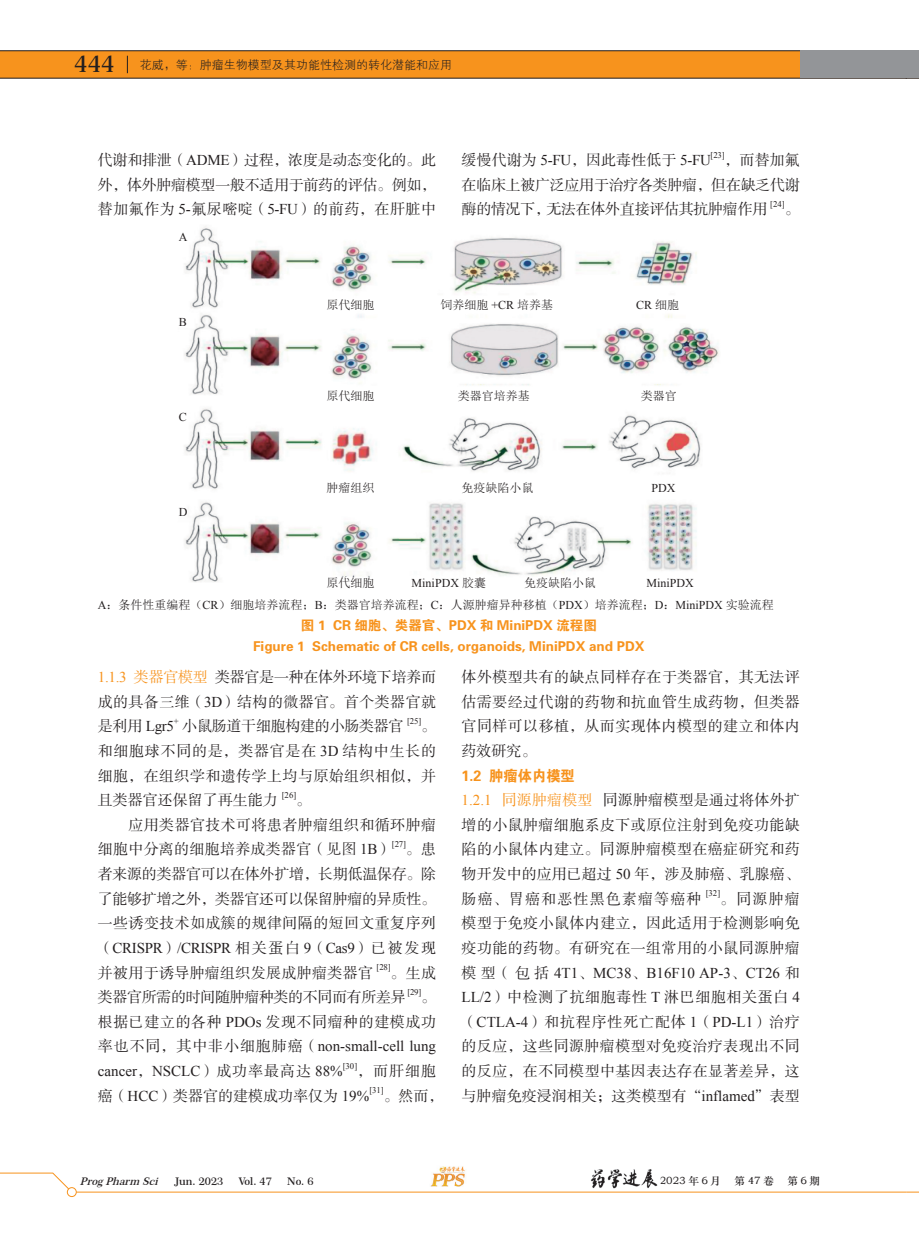
<style>
.page{position:relative;width:919px;height:1238px;background:#fff}
.page>*{position:absolute;margin:0;border:0;box-sizing:border-box;transform-origin:0 0}
.t1{font:600 23.1px "Century 751 BT";color:#231f20}
.t2{font:15px/24.6px "FZSSK GBK1 0";letter-spacing:.025em;color:#231f20;text-align:justify}
.t3{font:15px/24.6px "Times New Roman";color:#231f20}
.t4{font:15px/24.6px "FZSSK GBK1 0";letter-spacing:-.02em;color:#231f20}
.t5{font:15px "Times New Roman";letter-spacing:-.02em;color:#231f20}
.t6{font:15px/24.6px "FZSSK GBK1 0";color:#231f20}
.t7{font:15px/24.6px "FZSSK GBK1 0";letter-spacing:-.025em;color:#231f20}
.t8{font:15px "FZSSK GBK1 0";letter-spacing:.005em;color:#231f20}
.t9{font:15px "FZDHTK GBK1 0";color:#f7931d;scale:.95 1}
.t10{font:13.5px/21px "FZDHTK GBK1 0";color:#f7931d;text-align:center}
.t11{font:12px "Sim Sun";color:#231f20}
.t12{font:12px "Times New Roman";color:#231f20}
.t13{font:12px "FZXH1 K GBK1 0";color:#231f20}
.t14{font:600 10.5px "Century 751 BT";color:#231f20}
.t15{font:10.5px "ST Zhongsong";letter-spacing:.125em;color:#231f20}
.t16{font:italic 600 10.5px "Century 751 BT";color:#231f20}
.t17{font:8.7px "Times New Roman";letter-spacing:-.01em;color:#231f20}
.s1{font-family:"Times New Roman"}
.s2{font-family:"Sim Sun"}
.s3{font-family:"Times New Roman";color:#f7931d}
.s4{color:#f7931d}
.s5{font-family:"FZSSK GBK1 0"}
</style>
<div class="page">
<svg style="left:0;top:50px;width:918px;height:28px;background:#ec8e1f"></svg>
<div style="left:799px;top:51px;width:107px;height:27px;background:#939598"></div>
<div style="left:906px;top:51px;width:12px;height:27px;background:#939598"></div>
<svg style="left:906px;top:1191px;width:12px;height:1px"></svg>
<svg style="left:0;top:1172px;width:69px;height:20px"></svg>
<hr style="left:72px;top:1191px;width:834px;height:1px;background:#f7931d">
<div style="left:67px;top:1187px;width:9px;height:9px;background:#fff;border-radius:50%"></div>
<div style="left:67px;top:1187px;width:9px;height:9px;border:1px solid #f7931d;border-radius:50%"></div>
<img style="left:430px;top:1166px;width:35px;height:21px">
<img style="left:590px;top:1169px;width:68px;height:20px">
<img style="left:184px;top:226px;width:535px;height:356px">
<h1 class="t1" style="left:74px;top:50px;width:42px">444</h1>
<p class="t13" style="left:140px;top:58px;width:313px">花威，等：肿瘤生物模型及其功能性检测的转化潜能和应用</p>
<p class="t2" style="left:98px;top:148px;width:340px">代谢和排泄（<span class="s1">ADME</span>）过程，浓度是动态变化的。此外，体外肿瘤模型一般不适用于前药的评估。例如，替加氟作为 <span class="s1">5-</span>氟尿嘧啶（<span class="s1">5-FU</span>）的前药，在肝脏中</p>
<p class="t8" style="left:461px;top:152px;width:251px">缓慢代谢为 <span class="s1">5-FU</span>，因此毒性低于 <span class="s1">5-FU</span></p>
<p class="t17" style="left:710px;top:149px;width:16px">[23]</p>
<p class="t2" style="left:461px;top:148px;width:340px;text-indent:263px">，而替加氟在临床上被广泛应用于治疗各类肿瘤，但在缺乏代谢酶的情况下，无法在体外直接评估其抗肿瘤作用</p>
<p class="t17" style="left:770px;top:198px;width:16px">[24]</p>
<p class="t2" style="left:784px;top:198px;width:16px">。</p>
<p class="t12" style="left:179px;top:229px;width:10px">A</p>
<p class="t12" style="left:179px;top:313px;width:10px">B</p>
<p class="t12" style="left:179px;top:408px;width:10px">C</p>
<p class="t12" style="left:179px;top:504px;width:10px">D</p>
<p class="t11" style="left:326px;top:299px;width:49px">原代细胞</p>
<p class="t11" style="left:440px;top:299px;width:114px">饲养细胞 <span class="s1">+CR</span> 培养基</p>
<p class="t12" style="left:636px;top:297px;width:45px">CR <span class="s2">细胞</span></p>
<p class="t11" style="left:326px;top:389px;width:49px">原代细胞</p>
<p class="t11" style="left:458px;top:389px;width:73px">类器官培养基</p>
<p class="t11" style="left:641px;top:389px;width:37px">类器官</p>
<p class="t11" style="left:326px;top:482px;width:49px">肿瘤组织</p>
<p class="t11" style="left:461px;top:482px;width:73px">免疫缺陷小鼠</p>
<p class="t12" style="left:651px;top:480px;width:25px">PDX</p>
<p class="t11" style="left:326px;top:577px;width:49px">原代细胞</p>
<p class="t12" style="left:411px;top:575px;width:76px">MiniPDX <span class="s2">胶囊</span></p>
<p class="t12" style="left:646px;top:575px;width:49px">MiniPDX</p>
<p class="t11" style="left:524px;top:577px;width:73px">免疫缺陷小鼠</p>
<p class="t11" style="left:98px;top:598px;width:677px"><span class="s1">A</span>：条件性重编程（<span class="s1">CR</span>）细胞培养流程；<span class="s1">B</span>：类器官培养流程；<span class="s1">C</span>：人源肿瘤异种移植（<span class="s1">PDX</span>）培养流程；<span class="s1">D</span>：<span class="s1">MiniPDX</span> 实验流程</p>
<p class="t10" style="left:253px;top:615px;width:393px">图 1 CR 细胞、类器官、PDX 和 MiniPDX 流程图<br>Figure 1 Schematic of CR cells, organoids, MiniPDX and PDX</p>
<p class="t4" style="left:98px;top:665px;width:340px"><span class="s3">1.1.3</span> <span class="s4">类器官模型</span> 类器官是一种在体外环境下培养而成的具备三维（<span class="s1">3D</span>）结构的微器官。首个类器官就</p>
<p class="t3" style="left:98px;top:713px;width:78px"><span class="s5">是利用</span> Lgr5</p>
<p class="t17" style="left:174px;top:715px;width:6px">+</p>
<p class="t4" style="left:182px;top:714px;width:223px">小鼠肠道干细胞构建的小肠类器官</p>
<p class="t17" style="left:407px;top:715px;width:16px">[25]</p>
<p class="t2" style="left:98px;top:714px;width:340px;text-indent:323px">。和细胞球不同的是，类器官是在 <span class="s1">3D</span> 结构中生长的细胞，在组织学和遗传学上均与原始组织相似，并且类器官还保留了再生能力</p>
<p class="t17" style="left:282px;top:789px;width:16px">[26]</p>
<p class="t2" style="left:296px;top:788px;width:16px">。</p>
<p class="t2" style="left:128px;top:813px;width:309px">应用类器官技术可将患者肿瘤组织和循环肿瘤</p>
<p class="t2" style="left:98px;top:837px;width:296px">细胞中分离的细胞培养成类器官（见图 <span class="s1">1B</span>）</p>
<p class="t17" style="left:392px;top:838px;width:16px">[27]</p>
<p class="t2" style="left:98px;top:837px;width:340px;text-indent:308px">。患者来源的类器官可以在体外扩增，长期低温保存。除了能够扩增之外，类器官还可以保留肿瘤的异质性。一些诱变技术如成簇的规律间隔的短回文重复序列</p>
<p class="t5" style="left:98px;top:937px;width:340px"><span class="s5">（</span>CRISPR<span class="s5">）</span>/CRISPR <span class="s5">相关蛋白</span> 9<span class="s5">（</span>Cas9<span class="s5">）已被发现</span></p>
<p class="t2" style="left:98px;top:960px;width:276px">并被用于诱导肿瘤组织发展成肿瘤类器官</p>
<p class="t17" style="left:376px;top:961px;width:16px">[28]</p>
<p class="t7" style="left:98px;top:960px;width:340px;text-indent:292px">。生成类器官所需的时间随肿瘤种类的不同而有所差异</p>
<p class="t17" style="left:407px;top:986px;width:15px">[29]</p>
<p class="t2" style="left:98px;top:985px;width:340px;text-align:right">。<br>根据已建立的各种 <span class="s1">PDOs</span> 发现不同瘤种的建模成功</p>
<p class="t3" style="left:98px;top:1033px;width:340px"><span class="s5">率也不同，其中非小细胞肺癌（</span>non-small-cell lung cancer<span class="s5">，</span>NSCLC<span class="s5">）成功率最高达</span> 88%</p>
<p class="t17" style="left:342px;top:1059px;width:16px">[30]</p>
<p class="t6" style="left:98px;top:1059px;width:340px;text-indent:259px">，而肝细胞癌（<span class="s1">HCC</span>）类器官的建模成功率仅为 <span class="s1">19%</span></p>
<p class="t17" style="left:369px;top:1084px;width:16px">[31]</p>
<p class="t2" style="left:384px;top:1083px;width:61px">。然而，</p>
<p class="t2" style="left:461px;top:665px;width:340px">体外模型共有的缺点同样存在于类器官，其无法评估需要经过代谢的药物和抗血管生成药物，但类器官同样可以移植，从而实现体内模型的建立和体内药效研究。</p>
<p class="t9" style="left:461px;top:767px;width:121px">1.2 肿瘤体内模型</p>
<p class="t2" style="left:461px;top:788px;width:340px"><span class="s3">1.2.1</span> <span class="s4">同源肿瘤模型</span> 同源肿瘤模型是通过将体外扩增的小鼠肿瘤细胞系皮下或原位注射到免疫功能缺陷的小鼠体内建立。同源肿瘤模型在癌症研究和药物开发中的应用已超过 <span class="s1">50</span> 年，涉及肺癌、乳腺癌、肠癌、胃癌和恶性黑色素瘤等癌种</p>
<p class="t17" style="left:705px;top:887px;width:16px">[32]</p>
<p class="t2" style="left:461px;top:887px;width:340px;text-indent:258px">。同源肿瘤模型于免疫小鼠体内建立，因此适用于检测影响免疫功能的药物。有研究在一组常用的小鼠同源肿瘤</p>
<p class="t3" style="left:461px;top:959px;width:340px"><span class="s5">模型（包括</span> 4T1<span class="s5">、</span>MC38<span class="s5">、</span>B16F10 AP-3<span class="s5">、</span>CT26 <span class="s5">和</span></p>
<p class="t2" style="left:461px;top:985px;width:340px"><span class="s1">LL/2</span>）中检测了抗细胞毒性 <span class="s1">T</span> 淋巴细胞相关蛋白 <span class="s1">4</span>（<span class="s1">CTLA-4</span>）和抗程序性死亡配体 <span class="s1">1</span>（<span class="s1">PD-L1</span>）治疗的反应，这些同源肿瘤模型对免疫治疗表现出不同的反应，在不同模型中基因表达存在显著差异，这与肿瘤免疫浸润相关；这类模型有“<span class="s1">inflamed</span>”表型</p>
<p class="t16" style="left:80px;top:1174px;width:83px">ProgPharm Sci</p>
<p class="t14" style="left:174px;top:1174px;width:51px">Jun. 2023</p>
<p class="t14" style="left:239px;top:1174px;width:35px">Vol. 47</p>
<p class="t14" style="left:287px;top:1174px;width:28px">No. 6</p>
<p class="t15" style="left:659px;top:1173px;width:63px">2023 年 6 月</p>
<p class="t15" style="left:734px;top:1173px;width:41px">第47卷</p>
<p class="t15" style="left:787px;top:1173px;width:34px">第6期</p>
</div>
